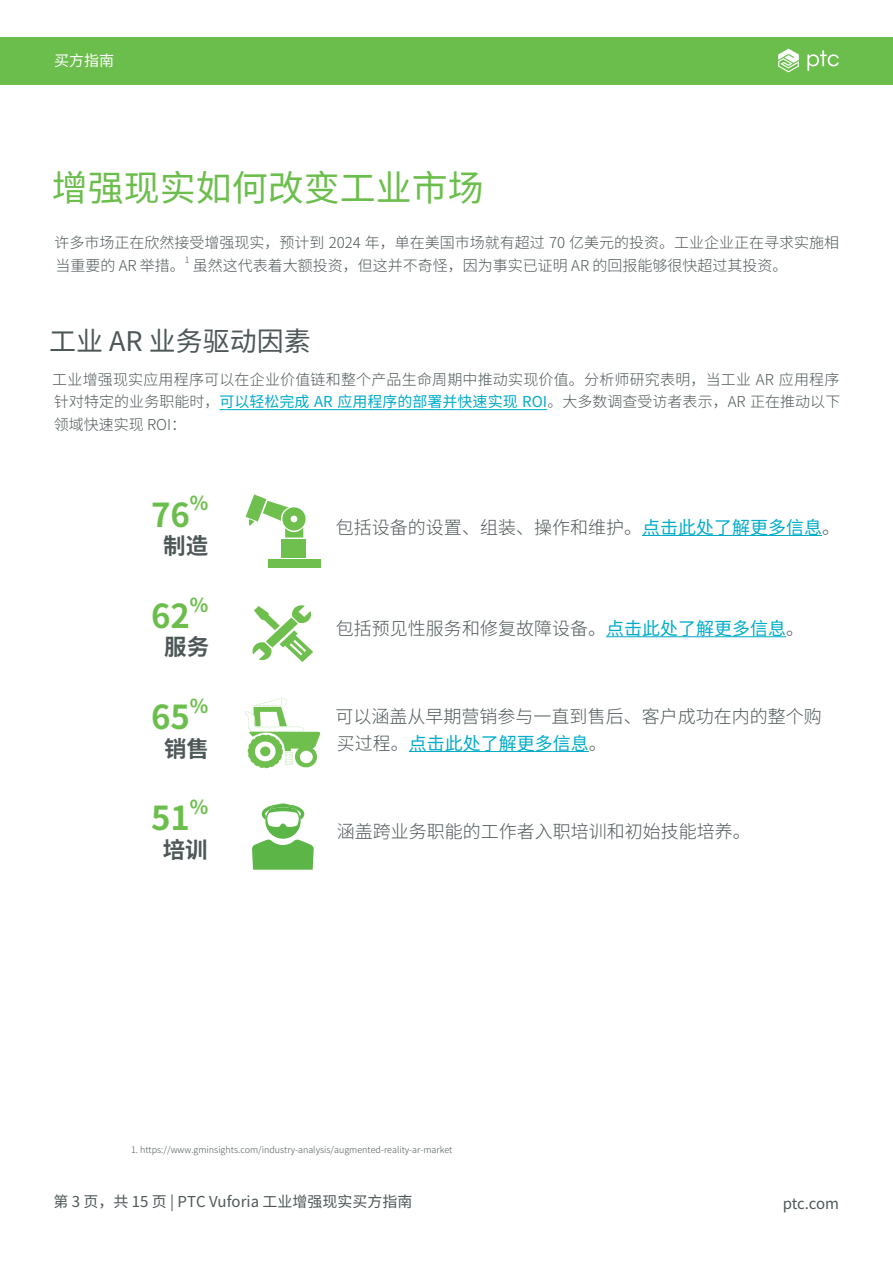
<style>
.page{position:relative;width:893px;height:1263px;background:#fff}
.page>*{position:absolute;margin:0;border:0;box-sizing:border-box;transform-origin:0 0}
.t1{font:36px "Noto Sans CJ Ksc";color:#6cbe4c}
.t2{font:700 33px "Noto Sans CJ Ksc";color:#6cbe4c}
.t3{font:27px "Noto Sans CJ Ksc";color:#4e5758}
.t4{font:700 22.5px "Noto Sans CJ Ksc";color:#4e5758}
.t5{font:700 19.2px "Noto Sans CJ Ksc";color:#6cbe4c}
.t6{font:300 18px/27px "Noto Sans CJ Ksc";color:#4e5758}
.t7{font:300 15px/22.5px "Noto Sans CJ Ksc";color:#4e5758}
.t8{font:15px "Noto Sans CJ Ksc";color:#4e5758}
.t9{font:15px "Noto Sans CJ Ksc";color:#fff}
.t10{font:300 9px "Noto Sans CJ Ksc";color:#4e5758}
.t11{font:300 8.7px "Noto Sans CJ Ksc";color:#4e5758}
.s1{font-weight:400;color:#00acc8}
</style>
<div class="page">
<div style="left:0;top:37px;width:893px;height:48px;background:#6cbe4c"></div>
<svg style="left:778px;top:49px;width:21px;height:23px"></svg>
<svg style="left:807px;top:50px;width:32px;height:21px"></svg>
<hr style="left:219px;top:409px;width:328px;height:1px;background:#00acc8">
<hr style="left:642px;top:535px;width:180px;height:1px;background:#00acc8">
<hr style="left:606px;top:636px;width:180px;height:1px;background:#00acc8">
<hr style="left:409px;top:751px;width:180px;height:1px;background:#00acc8">
<svg style="left:252px;top:803px;width:62px;height:67px"></svg>
<svg style="left:252px;top:605px;width:61px;height:57px"></svg>
<svg style="left:246px;top:698px;width:74px;height:70px"></svg>
<div style="left:282px;top:539px;width:24px;height:18px;background:#6ebf4d"></div>
<div style="left:268px;top:559px;width:52px;height:9px;background:#6ebf4d"></div>
<svg style="left:246px;top:494px;width:60px;height:44px"></svg>
<p class="t9" style="left:54px;top:52px;width:61px">买方指南</p>
<h1 class="t1" style="left:52px;top:167px;width:433px">增强现实如何改变工业市场</h1>
<p class="t7" style="left:55px;top:232px;width:786px">许多市场正在欣然接受增强现实，预计到 2024 年，单在美国市场就有超过 70 亿美元的投资。工业企业正在寻求实施相当重要的 AR 举措。</p>
<p class="t11" style="left:185px;top:255px;width:6px">1</p>
<p class="t7" style="left:193px;top:254px;width:596px">虽然这代表着大额投资，但这并不奇怪，因为事实已证明 AR 的回报能够很快超过其投资。</p>
<h3 class="t3" style="left:49px;top:326px;width:263px">工业 AR 业务驱动因素</h3>
<p class="t7" style="left:52px;top:368px;width:789px;text-align:justify">工业增强现实应用程序可以在企业价值链和整个产品生命周期中推动实现价值。分析师研究表明，当工业 AR 应用程序针对特定的业务职能时，<span class="s1">可以轻松完成 AR 应用程序的部署并快速实现 ROI</span>。大多数调查受访者表示，AR 正在推动以下领域快速实现 ROI：</p>
<h2 class="t2" style="left:151px;top:496px;width:40px">76</h2>
<p class="t5" style="left:190px;top:492px;width:20px">%</p>
<h3 class="t4" style="left:163px;top:533px;width:46px">制造</h3>
<h2 class="t2" style="left:151px;top:597px;width:40px">62</h2>
<p class="t5" style="left:190px;top:594px;width:20px">%</p>
<h3 class="t4" style="left:164px;top:634px;width:46px">服务</h3>
<h2 class="t2" style="left:151px;top:698px;width:40px">65</h2>
<p class="t5" style="left:190px;top:695px;width:20px">%</p>
<h3 class="t4" style="left:164px;top:736px;width:46px">销售</h3>
<h2 class="t2" style="left:151px;top:800px;width:40px">51</h2>
<p class="t5" style="left:190px;top:796px;width:20px">%</p>
<h3 class="t4" style="left:163px;top:837px;width:46px">培训</h3>
<p class="t6" style="left:336px;top:514px;width:506px">包括设备的设置、组装、操作和维护。<span class="s1">点击此处了解更多信息</span>。</p>
<p class="t6" style="left:336px;top:615px;width:470px">包括预见性服务和修复故障设备。<span class="s1">点击此处了解更多信息</span>。</p>
<p class="t6" style="left:336px;top:703px;width:487px">可以涵盖从早期营销参与一直到售后、客户成功在内的整个购买过程。<span class="s1">点击此处了解更多信息</span>。</p>
<p class="t6" style="left:337px;top:818px;width:416px">涵盖跨业务职能的工作者入职培训和初始技能培养。</p>
<p class="t10" style="left:131px;top:1145px;width:323px">1. https://www.gminsights.com/industry-analysis/augmented-reality-ar-market</p>
<p class="t8" style="left:53px;top:1193px;width:361px">第 3 页，共 15 页 | PTC Vuforia 工业增强现实买方指南</p>
<p class="t8" style="left:783px;top:1195px;width:58px">ptc.com</p>
</div>
